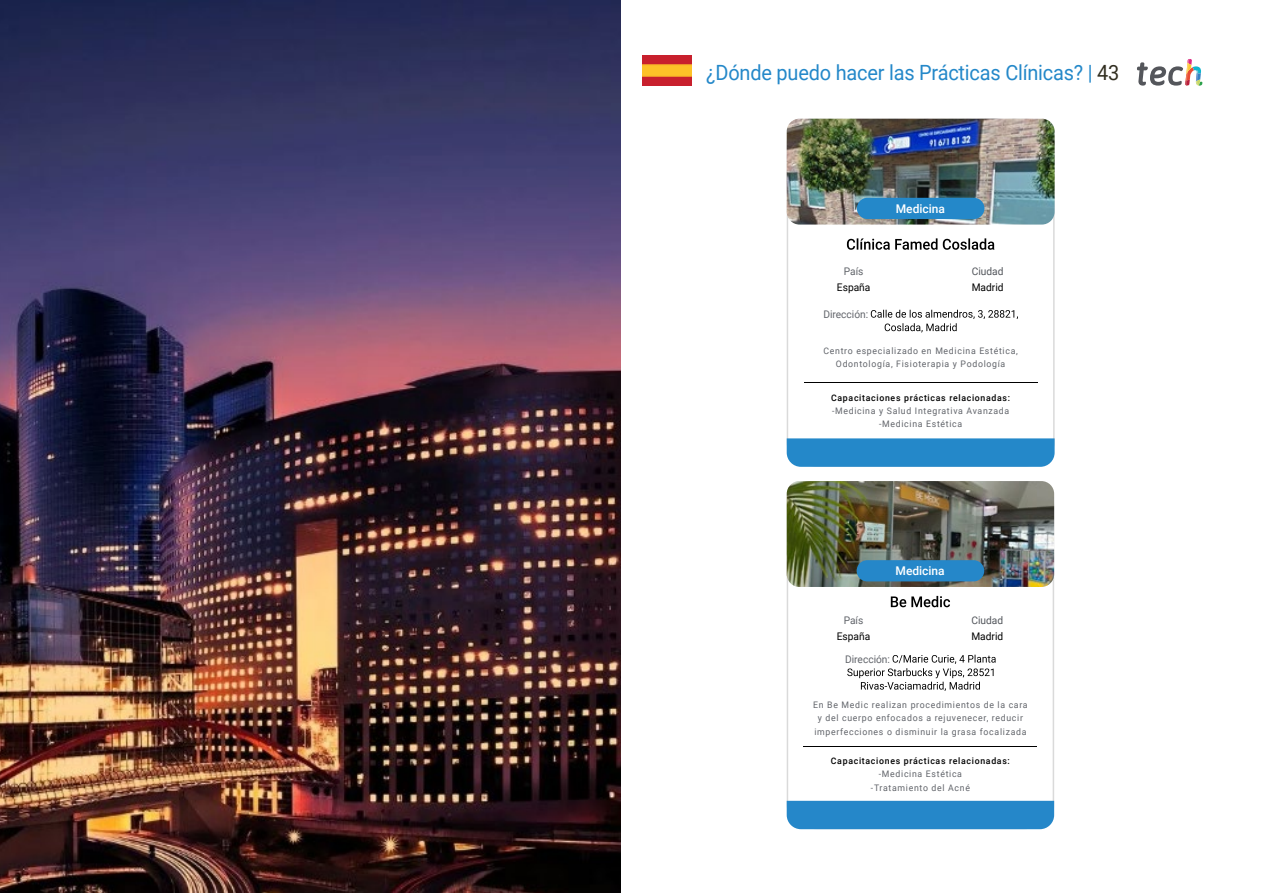
<style>
.page{position:relative;width:1263px;height:893px;background:#fff}
.page>*{position:absolute;margin:0;border:0;box-sizing:border-box;transform-origin:0 0}
.t1{font:21px "Roboto";letter-spacing:-.01em;color:#2488c9;scale:.95 1}
.t2{font:500 12px "Roboto";color:#fff}
.t3{font:10.5px "Roboto";color:#61646a}
.t4{font:10.5px "Roboto";color:#000}
.t5{font:10.5px "Roboto";color:#52555b}
.t6{font:9px/13.5px "Roboto";letter-spacing:.08em;color:#61646a;text-align:center}
.t7{font:500 9px "Roboto";letter-spacing:.08em;color:#000}
.s1{color:#312e20}
</style>
<div class="page">
<svg style="left:1137px;top:59px;width:65px;height:27px"></svg>
<img style="left:0;top:0;width:621px;height:893px">
<img style="left:642px;top:56px;width:49px;height:29px">
<svg style="left:786px;top:118px;width:269px;height:339px"></svg>
<img style="left:787px;top:119px;width:267px;height:106px">
<div style="left:857px;top:198px;width:127px;height:21px;background:#2488c9;border-radius:11px"></div>
<svg style="left:787px;top:438px;width:267px;height:29px;background:#2a8bca"></svg>
<hr style="left:804px;top:382px;width:233px;height:1px;background:#000">
<svg style="left:847px;top:238px;width:147px;height:12px"></svg>
<svg style="left:871px;top:310px;width:147px;height:23px"></svg>
<svg style="left:786px;top:492px;width:269px;height:338px"></svg>
<img style="left:787px;top:481px;width:267px;height:106px">
<div style="left:857px;top:560px;width:127px;height:21px;background:#2587c9;border-radius:11px"></div>
<div style="left:787px;top:801px;width:267px;height:28px;background:#2587c9"></div>
<hr style="left:804px;top:746px;width:233px;height:1px;background:#000">
<svg style="left:891px;top:596px;width:59px;height:11px"></svg>
<svg style="left:847px;top:655px;width:149px;height:36px"></svg>
<h1 class="t1" style="left:706px;top:57px;width:436px">¿Dónde puedo hacer las Prácticas Clínicas? | <span class="s1">43</span></h1>
<p class="t3" style="left:844px;top:264px;width:21px">País</p>
<p class="t4" style="left:837px;top:280px;width:35px">España</p>
<h2 class="t2" style="left:896px;top:200px;width:51px">Medicina</h2>
<p class="t5" style="left:972px;top:264px;width:33px">Ciudad</p>
<p class="t4" style="left:972px;top:280px;width:33px">Madrid</p>
<p class="t3" style="left:823px;top:306px;width:46px">Dirección:</p>
<p class="t6" style="left:823px;top:343px;width:196px">Centro especializado en Medicina Estética,<br>Odontología, Fisioterapia y Podología</p>
<p class="t7" style="left:831px;top:391px;width:180px">Capacitaciones prácticas relacionadas:</p>
<p class="t6" style="left:832px;top:404px;width:179px">-Medicina y Salud Integrativa Avanzada -Medicina Estética</p>
<p class="t3" style="left:844px;top:613px;width:21px">País</p>
<p class="t4" style="left:837px;top:629px;width:35px">España</p>
<h2 class="t2" style="left:895px;top:563px;width:51px">Medicina</h2>
<p class="t5" style="left:971px;top:613px;width:33px">Ciudad</p>
<p class="t4" style="left:971px;top:629px;width:33px">Madrid</p>
<p class="t3" style="left:845px;top:651px;width:46px">Dirección:</p>
<p class="t6" style="left:813px;top:698px;width:216px">En Be Medic realizan procedimientos de la cara y del cuerpo enfocados a rejuvenecer, reducir imperfecciones o disminuir la grasa focalizada</p>
<p class="t7" style="left:831px;top:754px;width:180px">Capacitaciones prácticas relacionadas:</p>
<p class="t6" style="left:871px;top:767px;width:101px">-Medicina Estética -Tratamiento del Acné</p>
</div>
